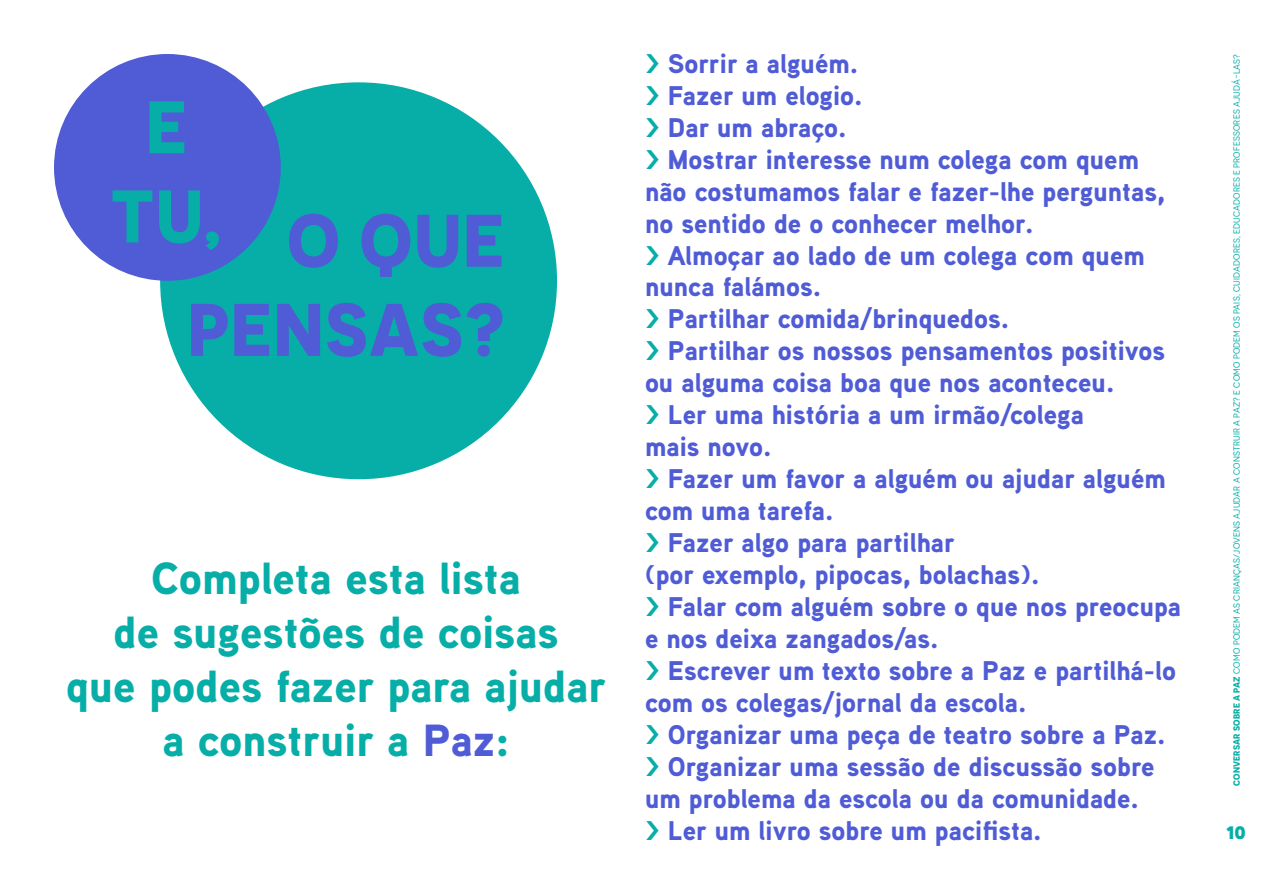
<style>
.page{position:relative;width:1263px;height:893px;background:#fff}
.page>*{position:absolute;margin:0;border:0;box-sizing:border-box;transform-origin:0 0}
.t1{font:700 74.25px/89.1px "Novecentosans";letter-spacing:.02em;color:#4f5cd6;text-align:right}
.t2{font:700 74.25px/89.1px "Novecentosans";color:#06aea7;text-align:center}
.t3{font:900 45px/54px "Aaux Next";color:#06aea7;text-align:center}
.t4{font:900 27px/32px "Aaux Next";color:#4f5cd6}
.t5{font:700 22.5px "Novecentosans";color:#06aea7}
.t6{font:9px "Novecentosans";letter-spacing:.02em;color:#06aea7}
.s1{color:#4f5cd6}
.s2{color:#06aea7}
.s3{font-weight:700}
</style>
<div class="page">
<div style="left:160px;top:82px;width:397px;height:397px;background:#06aea7;border-radius:50%"></div>
<div style="left:54px;top:54px;width:227px;height:227px;background:#4f5cd6;border-radius:50%"></div>
<h1 class="t2" style="left:111px;top:81px;width:113px">E<br>TU,</h1>
<h1 class="t1" style="left:187px;top:194px;width:318px">O QUE<br>PENSAS?</h1>
<h2 class="t3" style="left:66px;top:550px;width:542px">Completa esta lista<br>de sugestões de coisas<br>que podes fazer para ajudar a construir a <span class="s1">Paz</span>:</h2>
<p class="t4" style="left:645px;top:47px;width:538px"><span class="s2">&gt;</span> Sorrir a alguém.<br><span class="s2">&gt;</span> Fazer um elogio.<br><span class="s2">&gt;</span> Dar um abraço.<br><span class="s2">&gt;</span> Mostrar interesse num colega com quem não costumamos falar e fazer-lhe perguntas, no sentido de o conhecer melhor.<br><span class="s2">&gt;</span> Almoçar ao lado de um colega com quem nunca falámos.<br><span class="s2">&gt;</span> Partilhar comida/brinquedos.<br><span class="s2">&gt;</span> Partilhar os nossos pensamentos positivos ou alguma coisa boa que nos aconteceu.<br><span class="s2">&gt;</span> Ler uma história a um irmão/colega<br>mais novo.<br><span class="s2">&gt;</span> Fazer um favor a alguém ou ajudar alguém com uma tarefa.<br><span class="s2">&gt;</span> Fazer algo para partilhar<br>(por exemplo, pipocas, bolachas).<br><span class="s2">&gt;</span> Falar com alguém sobre o que nos preocupa e nos deixa zangados/as.<br><span class="s2">&gt;</span> Escrever um texto sobre a Paz e partilhá-lo com os colegas/jornal da escola.<br><span class="s2">&gt;</span> Organizar uma peça de teatro sobre a Paz. <span class="s2">&gt;</span> Organizar uma sessão de discussão sobre um problema da escola ou da comunidade.<br><span class="s2">&gt;</span> Ler um livro sobre um pacifista.</p>
<p class="t6" style="left:1231px;top:786px;width:734px;rotate:-90deg"><span class="s3">CONVERSAR SOBRE A PAZ</span> COMO PODEM AS CRIANÇAS/JOVENS AJUDAR A CONSTRUIR A PAZ? E COMO PODEM OS PAIS, CUIDADORES, EDUCADORES E PROFESSORES AJUDÁ-LAS?</p>
<p class="t5" style="left:1226px;top:817px;width:21px">10</p>
</div>
